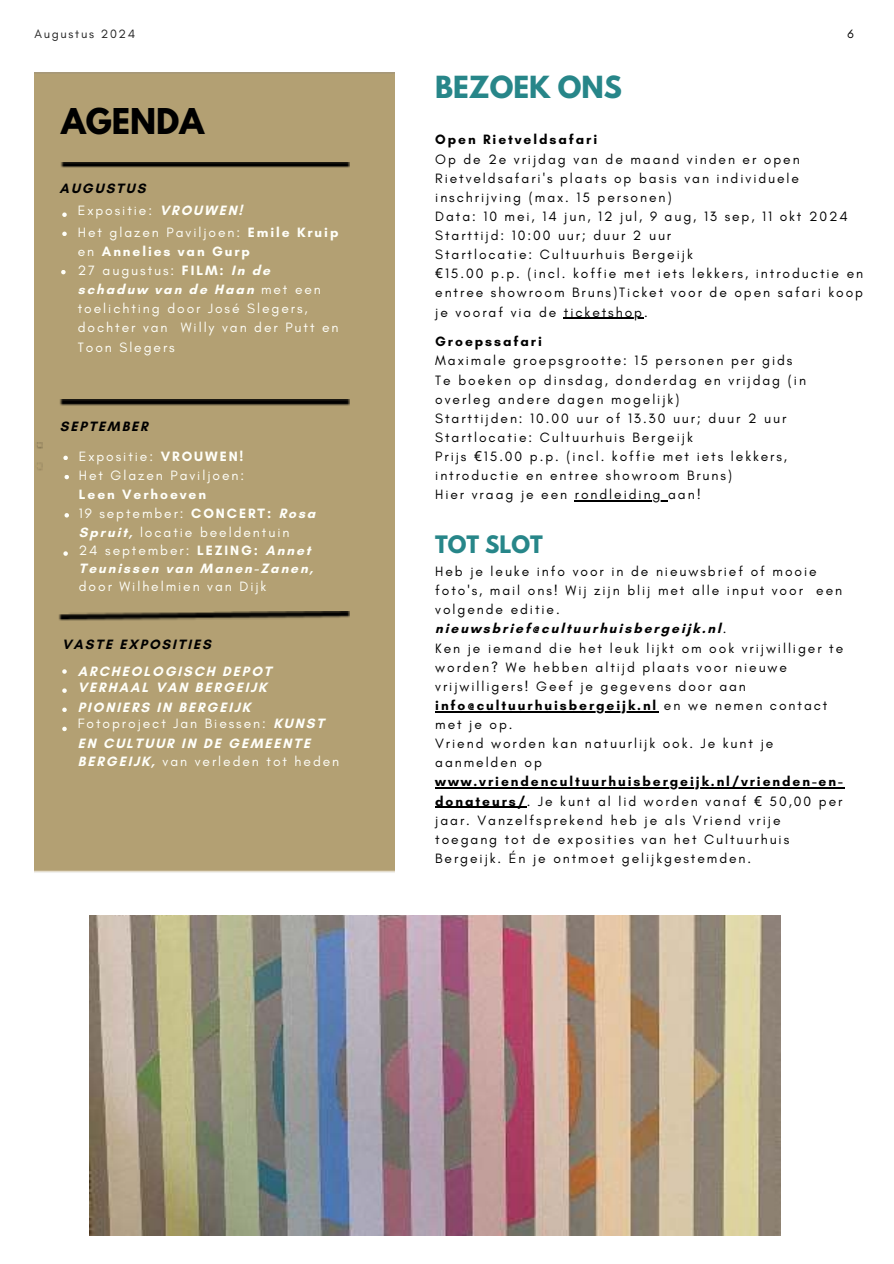
<style>
.page{position:relative;width:894px;height:1264px;background:#fff}
.page>*{position:absolute;margin:0;border:0;box-sizing:border-box;transform-origin:0 0}
.t1{font:700 31.5px "League Spartan";color:#000}
.t2{font:700 27px "League Spartan";color:#278689}
.t3{font:700 21.3px "League Spartan";color:#278689}
.t4{font:13.8px/19.2px "Glacial Indifference";letter-spacing:.14em;color:#000}
.t5{font:13.8px/19.2px "Glacial Indifference";letter-spacing:.14em;color:#fffff9}
.t6{font:700 13.8px/18.6px "Glacial Indifference";letter-spacing:.14em;color:#fffff9}
.t7{font:700 13.8px "Glacial Indifference";letter-spacing:.14em;color:#000}
.t8{font:12.3px "Glacial Indifference";letter-spacing:.14em;color:#222}
.t9{font:12.3px "Glacial Indifference";color:#000}
.s1{font-weight:700;color:#000}
.s2{font-weight:700}
.s3{font-weight:400}
.s4{font-family:"Noto Sans"}
</style>
<div class="page">
<div style="left:35px;top:72px;width:360px;height:801px;background:#b3a073"></div>
<svg style="left:35px;top:442px;width:7px;height:6px"></svg>
<svg style="left:35px;top:462px;width:7px;height:8px"></svg>
<img style="left:60px;top:162px;width:289px;height:6px">
<img style="left:60px;top:400px;width:289px;height:5px">
<img style="left:58px;top:612px;width:292px;height:9px">
<svg style="left:62px;top:212px;width:5px;height:5px"></svg>
<svg style="left:62px;top:231px;width:5px;height:5px"></svg>
<svg style="left:61px;top:270px;width:5px;height:4px"></svg>
<svg style="left:63px;top:455px;width:5px;height:5px"></svg>
<svg style="left:64px;top:475px;width:5px;height:4px"></svg>
<svg style="left:64px;top:513px;width:5px;height:4px"></svg>
<svg style="left:62px;top:669px;width:5px;height:4px"></svg>
<svg style="left:62px;top:688px;width:5px;height:5px"></svg>
<svg style="left:62px;top:707px;width:5px;height:5px"></svg>
<svg style="left:62px;top:726px;width:5px;height:5px"></svg>
<img style="left:89px;top:915px;width:691px;height:320px">
<hr style="left:435px;top:711px;width:223px;height:1px;background:#000">
<hr style="left:435px;top:787px;width:409px;height:1px;background:#000">
<hr style="left:435px;top:806px;width:91px;height:1px;background:#000">
<svg style="left:63px;top:551px;width:5px;height:5px"></svg>
<hr style="left:563px;top:318px;width:80px;height:1px;background:#000">
<hr style="left:574px;top:500px;width:94px;height:1px;background:#000">
<p class="t8" style="left:35px;top:27px;width:102px">Augustus 2024</p>
<h1 class="t1" style="left:61px;top:97px;width:144px">AGENDA</h1>
<p class="t5" style="left:78px;top:177px;width:262px;line-height:21.9px;text-indent:-18px"><span class="s1">AUGUSTUS<br></span>Expositie: <span class="s2">VROUWEN!<br></span>Het glazen Paviljoen: <span class="s2">Emile Kruip</span></p>
<p class="t5" style="left:78px;top:242px;width:262px">en <span class="s2">Annelies van Gurp<br></span>27 augustus: <span class="s2">FILM: In de schaduw van de Haan</span> met een toelichting door José Slegers, dochter van Willy van der Putt en<br>Toon Slegers</p>
<p class="t5" style="left:79px;top:411px;width:166px;line-height:29.8px;text-indent:-19px"><span class="s1">SEPTEMBER<br></span>Expositie: <span class="s2">VROUWEN!</span></p>
<p class="t5" style="left:79px;top:466px;width:167px">Het Glazen Paviljoen:</p>
<p class="t6" style="left:79px;top:485px;width:238px">Leen Verhoeven<br><span class="s3">19 september:</span> CONCERT: Rosa<br>Spruit, <span class="s3">locatie beeldentuin<br>24 september:</span> LEZING: Annet<br>Teunissen van Manen-Zanen,</p>
<p class="t5" style="left:79px;top:577px;width:189px">door Wilhelmien van Dijk</p>
<p class="t7" style="left:62px;top:636px;width:150px">VASTE EXPOSITIES</p>
<p class="t6" style="left:78px;top:662px;width:195px;line-height:16.8px">ARCHEOLOGISCH DEPOT<br>VERHAAL VAN BERGEIJK</p>
<p class="t6" style="left:78px;top:698px;width:247px;line-height:16.8px">PIONIERS IN BERGEIJK<br><span class="s3">Fotoproject Jan Biessen:</span> KUNST</p>
<p class="t6" style="left:78px;top:733px;width:263px;line-height:18px">EN CULTUUR IN DE GEMEENTE<br>BERGEIJK, <span class="s3">van verleden tot heden</span></p>
<p class="t9" style="left:847px;top:27px;width:8px">6</p>
<h2 class="t2" style="left:435px;top:66px;width:188px">BEZOEK ONS</h2>
<p class="t7" style="left:435px;top:131px;width:163px">Open Rietveldsafari</p>
<p class="t4" style="left:435px;top:149px;width:429px">Op de 2e vrijdag van de maand vinden er open Rietveldsafari's plaats op basis van individuele inschrijving (max. 15 personen)<br>Data: 10 mei, 14 jun, 12 jul, 9 aug, 13 sep, 11 okt 2024<br>Starttijd: 10:00 uur; duur 2 uur<br>Startlocatie: Cultuurhuis Bergeijk<br><span class="s4">€</span>15.00 p.p. (incl. koffie met iets lekkers, introductie en entree showroom Bruns)Ticket voor de open safari koop je vooraf via de ticketshop.</p>
<p class="t7" style="left:435px;top:333px;width:108px">Groepssafari</p>
<p class="t4" style="left:435px;top:351px;width:372px">Maximale groepsgrootte: 15 personen per gids Te boeken op dinsdag, donderdag en vrijdag (in overleg andere dagen mogelijk)<br>Starttijden: 10.00 uur of 13.30 uur; duur 2 uur Startlocatie: Cultuurhuis Bergeijk<br>Prijs <span class="s4">€</span>15.00 p.p. (incl. koffie met iets lekkers, introductie en entree showroom Bruns)<br>Hier vraag je een rondleiding aan!</p>
<h3 class="t3" style="left:435px;top:528px;width:109px">TOT SLOT</h3>
<p class="t4" style="left:435px;top:562px;width:409px">Heb je leuke info voor in de nieuwsbrief of mooie foto's, mail ons! Wij zijn blij met alle input voor een volgende editie. <span class="s2">nieuwsbrief@cultuurhuisbergeijk.nl</span>.<br>Ken je iemand die het leuk lijkt om ook vrijwilliger te worden? We hebben altijd plaats voor nieuwe vrijwilligers! Geef je gegevens door aan <span class="s2">info@cultuurhuisbergeijk.nl</span> en we nemen contact met je op.<br>Vriend worden kan natuurlijk ook. Je kunt je aanmelden op</p>
<p class="t4" style="left:435px;top:772px;width:409px"><span class="s2">www.vriendencultuurhuisbergeijk.nl/vrienden-en&shy;donateurs/</span>. Je kunt al lid worden vanaf <span class="s4">€</span> 50,00 per jaar. Vanzelfsprekend heb je als Vriend vrije toegang tot de exposities van het Cultuurhuis Bergeijk. Én je ontmoet gelijkgestemden.</p>
</div>
